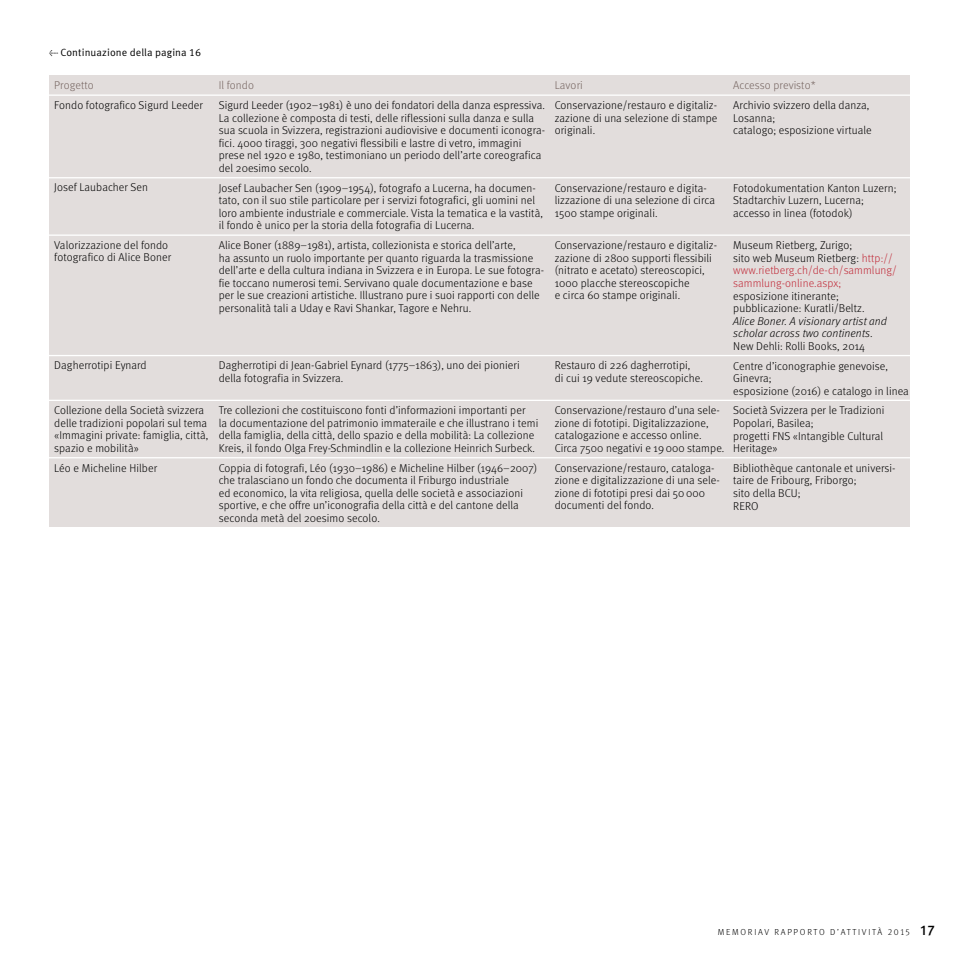
<style>
.page{position:relative;width:959px;height:959px;background:#fff}
.page>*{position:absolute;margin:0;border:0;box-sizing:border-box;transform-origin:0 0}
.t1{font:300 11.38px/12.6px "Meta";letter-spacing:.01em;color:#000}
.t2{font:300 11.38px/12.6px "Meta";letter-spacing:.01em;color:#c12b39}
.t3{font:italic 300 11.38px/12.6px "Meta OT";letter-spacing:.01em;color:#000}
.t4{font:300 11.38px "Meta";letter-spacing:.005em;color:#766561}
.t5{font:10.5px "Meta Pro";letter-spacing:.01em;color:#000}
.t6{font:8.75px "Meta Light LF";letter-spacing:.2em;color:#000}
.s1{color:#000}
.s2{font-family:"Meta Pro";font-weight:500;font-size:14px}
</style>
<div class="page">
<div style="left:49px;top:75px;width:861px;height:452px;background:#e2dddc"></div>
<hr style="left:49px;top:94px;width:861px;height:2px;background:#fff">
<hr style="left:49px;top:177px;width:861px;height:1px;background:#fff">
<hr style="left:49px;top:234px;width:861px;height:2px;background:#fff">
<hr style="left:49px;top:355px;width:861px;height:1px;background:#fff">
<hr style="left:49px;top:400px;width:861px;height:1px;background:#fff">
<hr style="left:49px;top:457px;width:861px;height:1px;background:#fff">
<p class="t5" style="left:49px;top:46px;width:154px">← Continuazione della pagina 16</p>
<p class="t4" style="left:54px;top:79px;width:41px">Progetto</p>
<p class="t1" style="left:54px;top:99px;width:150px">Fondo fotografico Sigurd Leeder</p>
<p class="t1" style="left:54px;top:181px;width:95px">Josef Laubacher Sen</p>
<p class="t1" style="left:54px;top:239px;width:118px">Valorizzazione del fondo fotografico di Alice Boner</p>
<p class="t1" style="left:54px;top:359px;width:94px">Dagherrotipi Eynard</p>
<p class="t1" style="left:54px;top:404px;width:156px">Collezione della Società svizzera delle tradizioni popolari sul tema «Immagini private: famiglia, città, spazio e mobilità»</p>
<p class="t1" style="left:54px;top:461px;width:104px">Léo e Micheline Hilber</p>
<p class="t4" style="left:219px;top:79px;width:37px">Il fondo</p>
<p class="t1" style="left:219px;top:99px;width:328px">Sigurd Leeder (1902–1981) è uno dei fondatori della danza espressiva.<br>La collezione è composta di testi, delle riflessioni sulla danza e sulla sua scuola in Svizzera, registrazioni audiovisive e documenti iconogra&shy;fici. 4000 tiraggi, 300 negativi flessibili e lastre di vetro, immagini prese nel 1920 e 1980, testimoniano un periodo dell’arte coreografica del 20esimo secolo.</p>
<p class="t1" style="left:219px;top:181px;width:326px">Josef Laubacher Sen (1909–1954), fotografo a Lucerna, ha documen&shy;tato, con il suo stile particolare per i servizi fotografici, gli uomini nel loro ambiente industriale e commerciale. Vista la tematica e la vastità, il fondo è unico per la storia della fotografia di Lucerna.</p>
<p class="t1" style="left:219px;top:239px;width:327px">Alice Boner (1889–1981), artista, collezionista e storica dell’arte,<br>ha assunto un ruolo importante per quanto riguarda la trasmissione dell’arte e della cultura indiana in Svizzera e in Europa. Le sue fotogra&shy;fie toccano numerosi temi. Servivano quale documentazione e base per le sue creazioni artistiche. Illustrano pure i suoi rapporti con delle personalità tali a Uday e Ravi Shankar, Tagore e Nehru.</p>
<p class="t1" style="left:219px;top:359px;width:303px">Dagherrotipi di Jean-Gabriel Eynard (1775–1863), uno dei pionieri della fotografia in Svizzera.</p>
<p class="t1" style="left:219px;top:404px;width:321px">Tre collezioni che costituiscono fonti d’informazioni importanti per<br>la documentazione del patrimonio immateraile e che illustrano i temi della famiglia, della città, dello spazio e della mobilità: La collezione Kreis, il fondo Olga Frey-Schmindlin e la collezione Heinrich Surbeck.</p>
<p class="t1" style="left:219px;top:461px;width:320px">Coppia di fotografi, Léo (1930–1986) e Micheline Hilber (1946–2007) che tralasciano un fondo che documenta il Friburgo industriale<br>ed economico, la vita religiosa, quella delle società e associazioni sportive, e che offre un’iconografia della città e del cantone della seconda metà del 20esimo secolo.</p>
<p class="t4" style="left:555px;top:79px;width:30px">Lavori</p>
<p class="t1" style="left:555px;top:99px;width:164px;text-align:justify">Conservazione/restauro e digitaliz&shy;zazione di una selezione di stampe originali.</p>
<p class="t4" style="left:733px;top:79px;width:84px">Accesso previsto*</p>
<p class="t1" style="left:733px;top:99px;width:140px">Archivio svizzero della danza,<br>Losanna;<br>catalogo; esposizione virtuale</p>
<p class="t1" style="left:555px;top:181px;width:162px">Conservazione/restauro e digita&shy;lizzazione di una selezione di circa<br>1500 stampe originali.</p>
<p class="t1" style="left:555px;top:239px;width:164px">Conservazione/restauro e digitaliz&shy;zazione di 2800 supporti flessibili (nitrato e acetato) stereoscopici, 1000 placche stereoscopiche<br>e circa 60 stampe originali.</p>
<p class="t1" style="left:555px;top:359px;width:150px">Restauro di 226 dagherrotipi,<br>di cui 19 vedute stereoscopiche.</p>
<p class="t1" style="left:555px;top:404px;width:171px">Conservazione/restauro d’una sele&shy;zione di fototipi. Digitalizzazione, catalogazione e accesso online.<br>Circa 7500 negativi e 19 000 stampe.</p>
<p class="t1" style="left:555px;top:461px;width:167px">Conservazione/restauro, cataloga&shy;zione e digitalizzazione di una sele&shy;zione di fototipi presi dai 50 000 documenti del fondo.</p>
<p class="t1" style="left:733px;top:181px;width:165px">Fotodokumentation Kanton Luzern;<br>Stadtarchiv Luzern, Lucerna; accesso in linea (fotodok)</p>
<p class="t2" style="left:733px;top:239px;width:165px"><span class="s1">Museum Rietberg, Zurigo;<br>sito web Museum Rietberg:</span> http:// www.rietberg.ch/de-ch/sammlung/ sammlung-online.aspx;</p>
<p class="t1" style="left:733px;top:289px;width:133px">esposizione itinerante; pubblicazione: Kuratli/Beltz.</p>
<p class="t3" style="left:733px;top:315px;width:155px">Alice Boner. A visionary artist and scholar across two continents.</p>
<p class="t1" style="left:733px;top:336px;width:156px;line-height:19.6px">New Dehli: Rolli Books, 2014<br>Centre d’iconographie genevoise,</p>
<p class="t1" style="left:733px;top:372px;width:177px">Ginevra;<br>esposizione (2016) e catalogo in linea</p>
<p class="t1" style="left:733px;top:404px;width:153px">Società Svizzera per le Tradizioni<br>Popolari, Basilea;<br>progetti FNS «Intangible Cultural<br>Heritage»</p>
<p class="t1" style="left:733px;top:461px;width:164px">Bibliothèque cantonale et universi&shy;taire de Fribourg, Friborgo;<br>sito della BCU;<br>RERO</p>
<p class="t6" style="left:718px;top:926px;width:219px">MEM ORIAV R APPORTO D’ATTIVITÀ 2015 <span class="s2">17</span></p>
</div>
